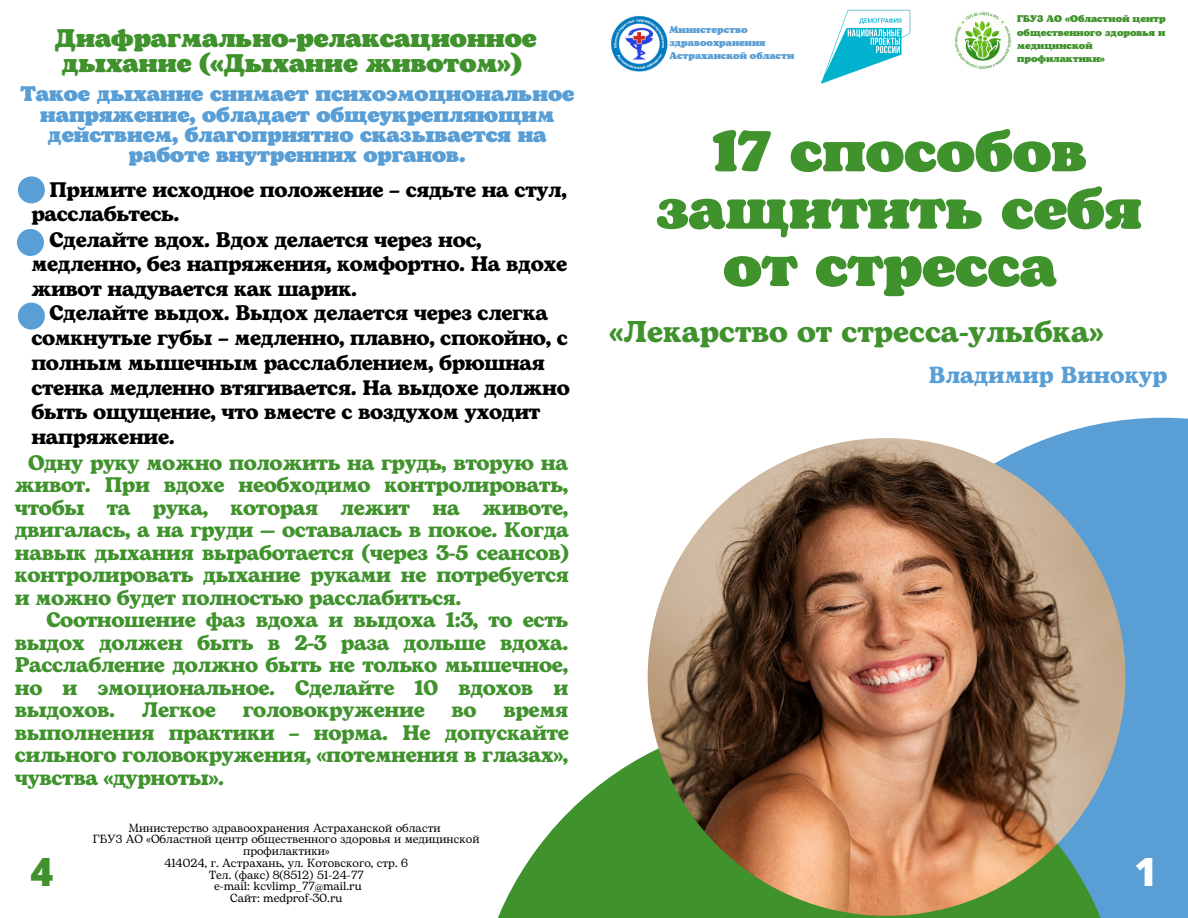
<style>
.page{position:relative;width:1188px;height:918px;background:#fff}
.page>*{position:absolute;margin:0;border:0;box-sizing:border-box;transform-origin:0 0}
.t1{font:900 57.45px/57.3px "Bogart";color:#3f922c;text-align:center}
.t2{font:800 39px "Open Sans";color:#fff}
.t3{font:800 39px "Open Sans";color:#3f922c}
.t4{font:700 30px "Bogart";color:#3f922c}
.t5{font:900 25.5px/24.8px "Bogart";color:#3f922c}
.t6{font:700 23.1px "Bogart";color:#599ed5}
.t7{font:700 21px/22.5px "Bogart";letter-spacing:-.02em;color:#3f922c;text-align:justify}
.t8{font:700 21px/24.8px "Bogart";letter-spacing:-.02em;color:#000}
.t9{font:900 21px/20.2px "Bogart";color:#599ed5;text-align:center}
.t10{font:11.85px/11.9px "Bogart";color:#000;text-align:center}
.t11{font:900 9.75px/13.2px "Bogart";color:#3f922c}
.t12{font:900 9.75px/12.9px "Bogart";color:#599ed5}
</style>
<div class="page">
<img style="left:954px;top:12px;width:58px;height:58px">
<img style="left:610px;top:14px;width:59px;height:60px;border-radius:50%">
<svg style="left:830px;top:418px;width:358px;height:500px;background:#6fabda"></svg>
<svg style="left:498px;top:717px;width:628px;height:201px;fill:#3f922c"></svg>
<img style="left:648px;top:438px;width:477px;height:478px;border-radius:50%">
<img style="left:821px;top:9px;width:90px;height:75px">
<div style="left:18px;top:176px;width:27px;height:27px;background:#599ed5;border-radius:50%"></div>
<div style="left:17px;top:229px;width:27px;height:27px;background:#599ed5;border-radius:50%"></div>
<div style="left:18px;top:303px;width:27px;height:27px;background:#599ed5;border-radius:50%"></div>
<p class="t5" style="left:55px;top:27px;width:483px">Диафрагмально-релаксационное дыхание («Дыхание животом»)</p>
<p class="t9" style="left:20px;top:85px;width:555px">Такое дыхание снимает психоэмоциональное напряжение, обладает общеукрепляющим действием, благоприятно сказывается на работе внутренних органов.</p>
<p class="t8" style="left:31px;top:178px;width:537px;text-indent:18px">Примите исходное положение – сядьте на стул, расслабьтесь.</p>
<p class="t8" style="left:31px;top:228px;width:537px;text-indent:18px">Сделайте вдох. Вдох делается через нос, медленно, без напряжения, комфортно. На вдохе живот надувается как шарик.</p>
<p class="t8" style="left:31px;top:302px;width:540px;text-indent:18px">Сделайте выдох. Выдох делается через слегка сомкнутые губы – медленно, плавно, спокойно, с полным мышечным расслаблением, брюшная стенка медленно втягивается. На выдохе должно быть ощущение, что вместе с воздухом уходит напряжение.</p>
<p class="t7" style="left:15px;top:452px;width:556px;text-indent:13px">Одну руку можно положить на грудь, вторую на живот. При вдохе необходимо контролировать, чтобы та рука, которая лежит на животе, двигалась, а на груди — оставалась в покое. Когда навык дыхания выработается (через 3-5 сеансов) контролировать дыхание руками не потребуется и можно будет полностью расслабиться.</p>
<p class="t7" style="left:15px;top:610px;width:555px;text-indent:32px">Соотношение фаз вдоха и выдоха 1:3, то есть выдох должен быть в 2-3 раза дольше вдоха.<br>Расслабление должно быть не только мышечное, но и эмоциональное. Сделайте 10 вдохов и выдохов.</p>
<p class="t7" style="left:142px;top:700px;width:76px">Легкое</p>
<p class="t7" style="left:243px;top:700px;width:184px">головокружение</p>
<p class="t7" style="left:452px;top:700px;width:27px">во</p>
<p class="t7" style="left:15px;top:700px;width:556px;text-indent:489px">время выполнения практики – норма. Не допускайте сильного головокружения, «потемнения в глазах», чувства «дурноты».</p>
<h2 class="t3" style="left:31px;top:845px;width:24px">4</h2>
<p class="t10" style="left:93px;top:822px;width:388px">Министерство здравоохранения Астраханской области<br>ГБУЗ АО «Областной центр общественного здоровья и медицинской профилактики»<br>414024, г. Астрахань, ул. Котовского, стр. 6<br>Тел. (факс) 8(8512) 51-24-77<br>e-mail: kcvlimp_77@mail.ru<br>Сайт: medprof-30.ru</p>
<p class="t12" style="left:669px;top:24px;width:126px">Министерство здравоохранения<br>Астраханской области</p>
<p class="t11" style="left:1017px;top:13px;width:150px">ГБУЗ АО «Областной центр общественного здоровья и медицинской профилактики»</p>
<h1 class="t1" style="left:656px;top:125px;width:487px">17 способов защитить себя от стресса</h1>
<h3 class="t4" style="left:610px;top:310px;width:495px">«Лекарство от стресса-улыбка»</h3>
<p class="t6" style="left:929px;top:359px;width:240px">Владимир Винокур</p>
<h2 class="t2" style="left:1135px;top:845px;width:24px">1</h2>
</div>
